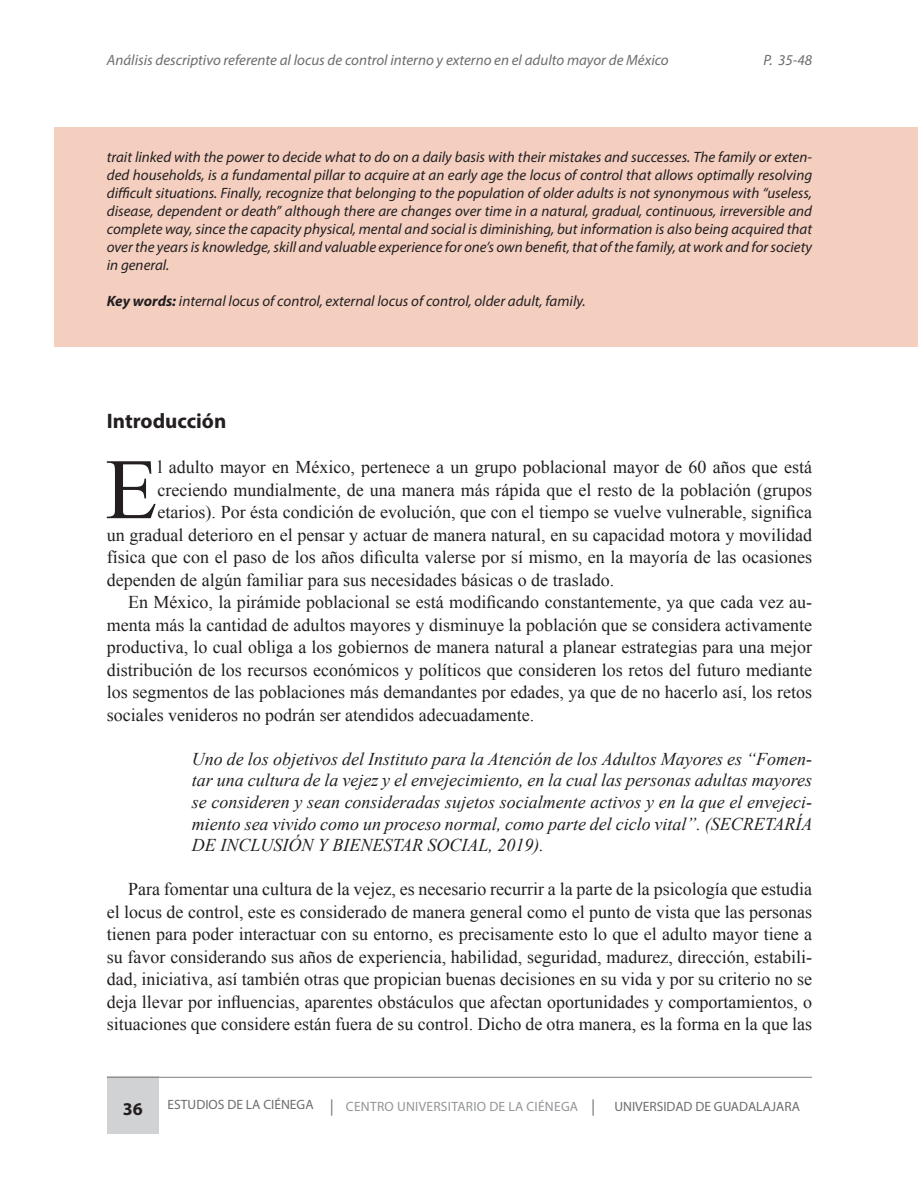
<style>
.page{position:relative;width:918px;height:1188px;background:#fff}
.page>*{position:absolute;margin:0;border:0;box-sizing:border-box;transform-origin:0 0}
.Texto_artículo{font:85.95px "Times New Roman";color:#231f20}
.Subtítulo_subtitulo_artículo{font:700 21px "Myriad Pro";color:#231f20}
.Texto_artículo-2{font:18px/22.5px "Times New Roman";color:#231f20;text-align:justify}
.Cita{font:italic 18px/21.6px "Times New Roman";color:#231f20;text-align:justify}
.t1{font:700 18px "Myriad Pro";color:#231f20}
.Abstract{font:italic 15px/18px "Myriad Pro";color:#231f20;text-align:justify}
.t2{font:italic 15px "Myriad Pro";color:#6c6d70}
.t3{font:13.5px "Myriad Pro";color:#6c6d70}
.t4{font:13.5px "Myriad Pro";letter-spacing:.02em;color:#939598}
.s1{font-weight:700}
</style>
<div class="page">
<div style="left:107px;top:1077px;width:52px;height:57px;background:#d1d2d4"></div>
<svg style="left:331px;top:1099px;width:1px;height:17px"></svg>
<svg style="left:592px;top:1099px;width:2px;height:17px"></svg>
<hr style="left:107px;top:1077px;width:705px;height:1px;background:#867f7c">
<div style="left:54px;top:128px;width:864px;height:219px;background:#f4cfc0"></div>
<p class="t2" style="left:107px;top:51px;width:563px">Análisis descriptivo referente al locus de control interno y externo en el adulto mayor de México</p>
<p class="t2" style="left:763px;top:51px;width:50px">P. 35-48</p>
<p class="Abstract" style="left:107px;top:148px;width:707px">trait linked with the power to decide what to do on a daily basis with their mistakes and successes. The family or exten&shy;ded households, is a fundamental pillar to acquire at an early age the locus of control that allows optimally resolving difficult situations. Finally, recognize that belonging to the population of older adults is not synonymous with “useless, disease, dependent or death” although there are changes over time in a natural, gradual, continuous, irreversible and complete way, since the capacity physical, mental and social is diminishing, but information is also being acquired that over the years is knowledge, skill and valuable experience for one’s own benefit, that of the family, at work and for society in general.</p>
<p class="Abstract" style="left:107px;top:292px;width:480px"><span class="s1">Key words:</span> internal locus of control, external locus of control, older adult, family.</p>
<p class="Subtítulo_subtitulo_artículo" style="left:107px;top:407px;width:121px">Introducción</p>
<p class="Texto_artículo" style="left:105px;top:432px;width:54px">E</p>
<p class="Texto_artículo-2" style="left:158px;top:456px;width:656px">l adulto mayor en México, pertenece a un grupo poblacional mayor de 60 años que está</p>
<p class="Texto_artículo-2" style="left:158px;top:478px;width:656px">creciendo mundialmente, de una manera más rápida que el resto de la población (grupos</p>
<p class="Texto_artículo-2" style="left:158px;top:501px;width:656px">etarios). Por ésta condición de evolución, que con el tiempo se vuelve vulnerable, significa</p>
<p class="Texto_artículo-2" style="left:107px;top:523px;width:707px">un gradual deterioro en el pensar y actuar de manera natural, en su capacidad motora y movilidad</p>
<p class="Texto_artículo-2" style="left:107px;top:546px;width:707px">física que con el paso de los años dificulta valerse por sí mismo, en la mayoría de las ocasiones</p>
<p class="Texto_artículo-2" style="left:107px;top:568px;width:509px">dependen de algún familiar para sus necesidades básicas o de traslado.</p>
<p class="Texto_artículo-2" style="left:107px;top:591px;width:707px;text-indent:21px">En México, la pirámide poblacional se está modificando constantemente, ya que cada vez au&shy;menta más la cantidad de adultos mayores y disminuye la población que se considera activamente productiva, lo cual obliga a los gobiernos de manera natural a planear estrategias para una mejor distribución de los recursos económicos y políticos que consideren los retos del futuro mediante los segmentos de las poblaciones más demandantes por edades, ya que de no hacerlo así, los retos sociales venideros no podrán ser atendidos adecuadamente.</p>
<p class="Cita" style="left:192px;top:748px;width:622px">Uno de los objetivos del Instituto para la Atención de los Adultos Mayores es “Fomen&shy;tar una cultura de la vejez y el envejecimiento, en la cual las personas adultas mayores se consideren y sean consideradas sujetos socialmente activos y en la que el envejeci&shy;miento sea vivido como un proceso normal, como parte del ciclo vital”. (SECRETARÍA DE INCLUSIÓN Y BIENESTAR SOCIAL, 2019).</p>
<p class="Texto_artículo-2" style="left:107px;top:878px;width:707px;text-indent:21px">Para fomentar una cultura de la vejez, es necesario recurrir a la parte de la psicología que estudia el locus de control, este es considerado de manera general como el punto de vista que las personas tienen para poder interactuar con su entorno, es precisamente esto lo que el adulto mayor tiene a su favor considerando sus años de experiencia, habilidad, seguridad, madurez, dirección, estabili&shy;dad, iniciativa, así también otras que propician buenas decisiones en su vida y por su criterio no se deja llevar por influencias, aparentes obstáculos que afectan oportunidades y comportamientos, o situaciones que considere están fuera de su control. Dicho de otra manera, es la forma en la que las</p>
<p class="t1" style="left:123px;top:1097px;width:21px">36</p>
<p class="t3" style="left:168px;top:1097px;width:147px">ESTUDIOS DE LA CIÉNEGA</p>
<p class="t4" style="left:346px;top:1099px;width:234px">CENTRO UNIVERSITARIO DE LA CIÉNEGA</p>
<p class="t3" style="left:614px;top:1099px;width:187px">UNIVERSIDAD DE GUADALAJARA</p>
</div>
